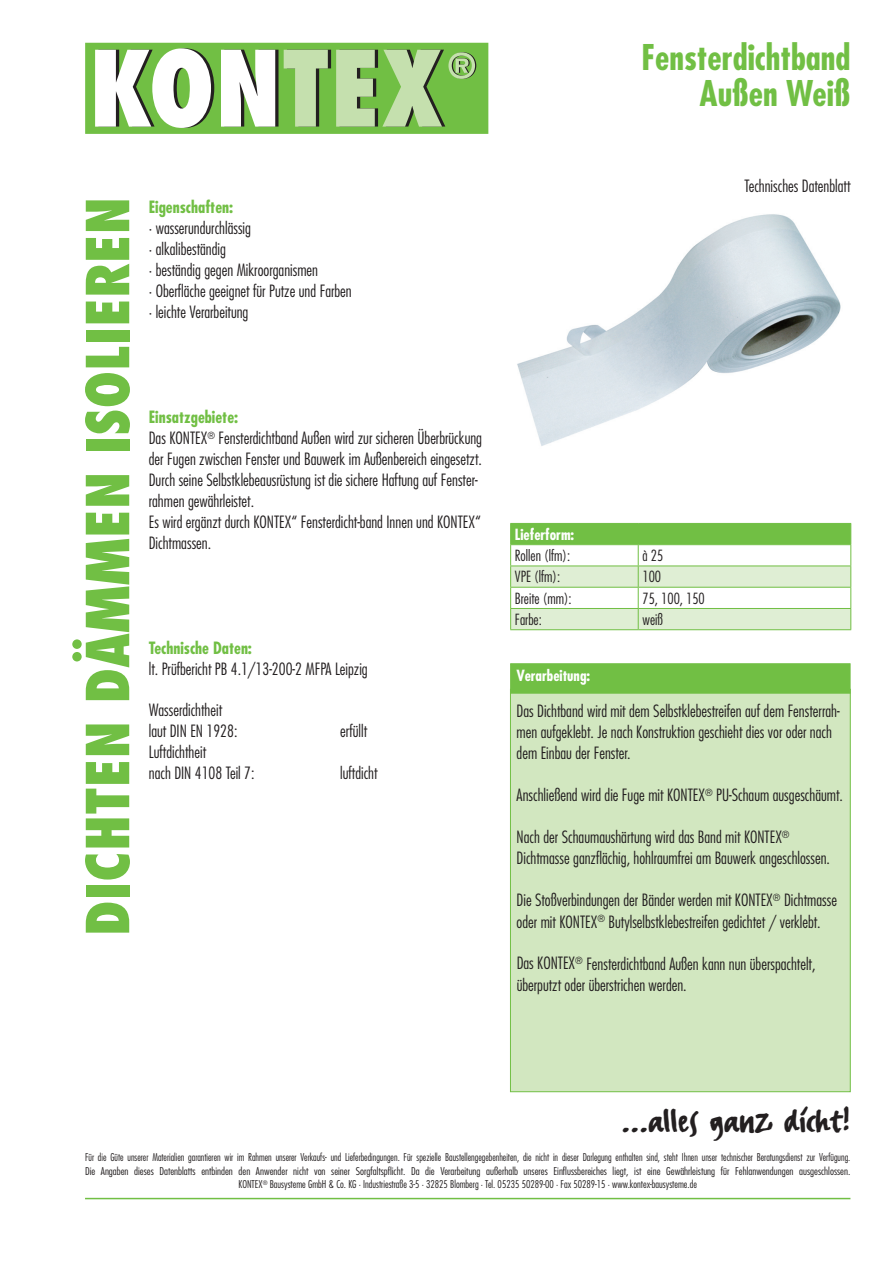
<style>
.page{position:relative;width:893px;height:1263px;background:#fff}
.page>*{position:absolute;margin:0;border:0;box-sizing:border-box;transform-origin:0 0}
.t1{font:800 condensed 57.6px "Futura";color:#71bf44}
.t2{font:42px "FF Erikrighthand";color:#231f20}
.t3{font:700 condensed 34.5px/36px "Futura";color:#71bf44;text-align:right}
.t4{font:300 condensed 16.5px/21px "Futura";color:#231f20}
.t5{font:700 condensed 16.5px "Futura";color:#71bf44}
.t6{font:300 condensed 15px "Futura";color:#231f20}
.t7{font:700 condensed 15px "Futura";color:#fff}
.t8{font:300 condensed 10.5px/13.5px "Futura";color:#231f20;text-align:center;scale:.96 1}
.s1{font-weight:700;color:#71bf44}
</style>
<div class="page">
<img style="left:517px;top:214px;width:324px;height:232px">
<div style="left:510px;top:689px;width:341px;height:403px;background:#d2e7c0;border:1px solid #71bf44"></div>
<div style="left:85px;top:43px;width:403px;height:91px;background:#71bf44;border:2px solid #71bf44"></div>
<svg style="left:95px;top:48px;width:119px;height:80px"></svg>
<svg style="left:221px;top:50px;width:57px;height:77px"></svg>
<svg style="left:284px;top:50px;width:192px;height:77px"></svg>
<div style="left:510px;top:663px;width:340px;height:30px;background:#71bf44;border:1px solid #71bf44"></div>
<hr style="left:85px;top:1198px;width:765px;height:1px;background:#71bf44">
<svg style="left:510px;top:523px;width:341px;height:106px"></svg>
<hr style="left:510px;top:629px;width:128px;height:1px;background:#71bf44">
<hr style="left:638px;top:629px;width:213px;height:1px;background:#71bf44">
<h3 class="t3" style="left:641px;top:39px;width:210px">Fensterdichtband<br>Außen Weiß</h3>
<h1 class="t1" style="left:71px;top:936px;width:741px;rotate:-90deg">DICHTEN DÄMMEN ISOLIEREN</h1>
<p class="t5" style="left:149px;top:196px;width:86px">Eigenschaften:</p>
<p class="t4" style="left:149px;top:217px;width:204px">· wasserundurchlässig<br>· alkalibeständig<br>· beständig gegen Mikroorganismen<br>· Oberfläche geeignet für Putze und Farben · leichte Verarbeitung</p>
<p class="t4" style="left:149px;top:406px;width:335px"><span class="s1">Einsatzgebiete:<br></span>Das KONTEX<sup>®</sup> Fensterdichtband Außen wird zur sicheren Überbrückung der Fugen zwischen Fenster und Bauwerk im Außenbereich eingesetzt.<br>Durch seine Selbstklebeausrüstung ist die sichere Haftung auf Fenster&shy;rahmen gewährleistet.<br>Es wird ergänzt durch KONTEX“ Fensterdicht-band Innen und KONTEX“ Dichtmassen.</p>
<p class="t5" style="left:149px;top:637px;width:105px">Technische Daten:</p>
<p class="t4" style="left:149px;top:658px;width:220px">lt. Prüfbericht PB 4.1/13-200-2 MFPA Leipzig</p>
<p class="t4" style="left:149px;top:699px;width:90px">Wasserdichtheit laut DIN EN 1928:</p>
<p class="t4" style="left:340px;top:720px;width:28px">erfüllt</p>
<p class="t4" style="left:149px;top:741px;width:107px">Luftdichtheit<br>nach DIN 4108 Teil 7:</p>
<p class="t4" style="left:340px;top:762px;width:39px">luftdicht</p>
<p class="t4" style="left:744px;top:175px;width:108px">Technisches Datenblatt</p>
<p class="t7" style="left:515px;top:524px;width:61px">Lieferform:</p>
<p class="t6" style="left:515px;top:546px;width:57px">Rollen (lfm):</p>
<p class="t6" style="left:642px;top:546px;width:22px">à 25</p>
<p class="t6" style="left:515px;top:567px;width:47px">VPE (lfm):</p>
<p class="t6" style="left:642px;top:567px;width:20px">100</p>
<p class="t6" style="left:515px;top:589px;width:58px">Breite (mm):</p>
<p class="t6" style="left:642px;top:589px;width:64px">75, 100, 150</p>
<p class="t6" style="left:515px;top:610px;width:28px">Farbe:</p>
<p class="t6" style="left:642px;top:610px;width:22px">weiß</p>
<p class="t7" style="left:517px;top:666px;width:75px">Verarbeitung:</p>
<p class="t4" style="left:517px;top:700px;width:324px">Das Dichtband wird mit dem Selbstklebestreifen auf dem Fensterrah&shy;men aufgeklebt. Je nach Konstruktion geschieht dies vor oder nach dem Einbau der Fenster.</p>
<p class="t4" style="left:517px;top:784px;width:328px">Anschließend wird die Fuge mit KONTEX<sup>®</sup> PU-Schaum ausgeschäumt.</p>
<p class="t4" style="left:517px;top:826px;width:315px">Nach der Schaumaushärtung wird das Band mit KONTEX<sup>®<br></sup>Dichtmasse ganzflächig, hohlraumfrei am Bauwerk angeschlossen.</p>
<p class="t4" style="left:517px;top:889px;width:322px">Die Stoßverbindungen der Bänder werden mit KONTEX<sup>®</sup> Dichtmasse oder mit KONTEX<sup>®</sup> Butylselbstklebestreifen gedichtet / verklebt.</p>
<p class="t4" style="left:517px;top:952px;width:300px">Das KONTEX<sup>®</sup> Fensterdichtband Außen kann nun überspachtelt, überputzt oder überstrichen werden.</p>
<h2 class="t2" style="left:621px;top:1095px;width:231px">...alles ganz dicht!</h2>
<p class="t8" style="left:85px;top:1150px;width:799px">Für die Güte unserer Materialien garantieren wir im Rahmen unserer Verkaufs- und Lieferbedingungen. Für spezielle Baustellengegebenheiten, die nicht in dieser Darlegung enthalten sind, steht Ihnen unser technischer Beratungsdienst zur Verfügung.<br>Die Angaben dieses Datenblatts entbinden den Anwender nicht von seiner Sorgfaltspflicht. Da die Verarbeitung außerhalb unseres Einflussbereiches liegt, ist eine Gewährleistung für Fehlanwendungen ausgeschlossen.<br>KONTEX<sup>®</sup> Bausysteme GmbH &amp; Co. KG · Industriestraße 3-5 · 32825 Blomberg · Tel. 05235 50289-00 · Fax 50289-15 · www.kontex-bausysteme.de</p>
</div>
